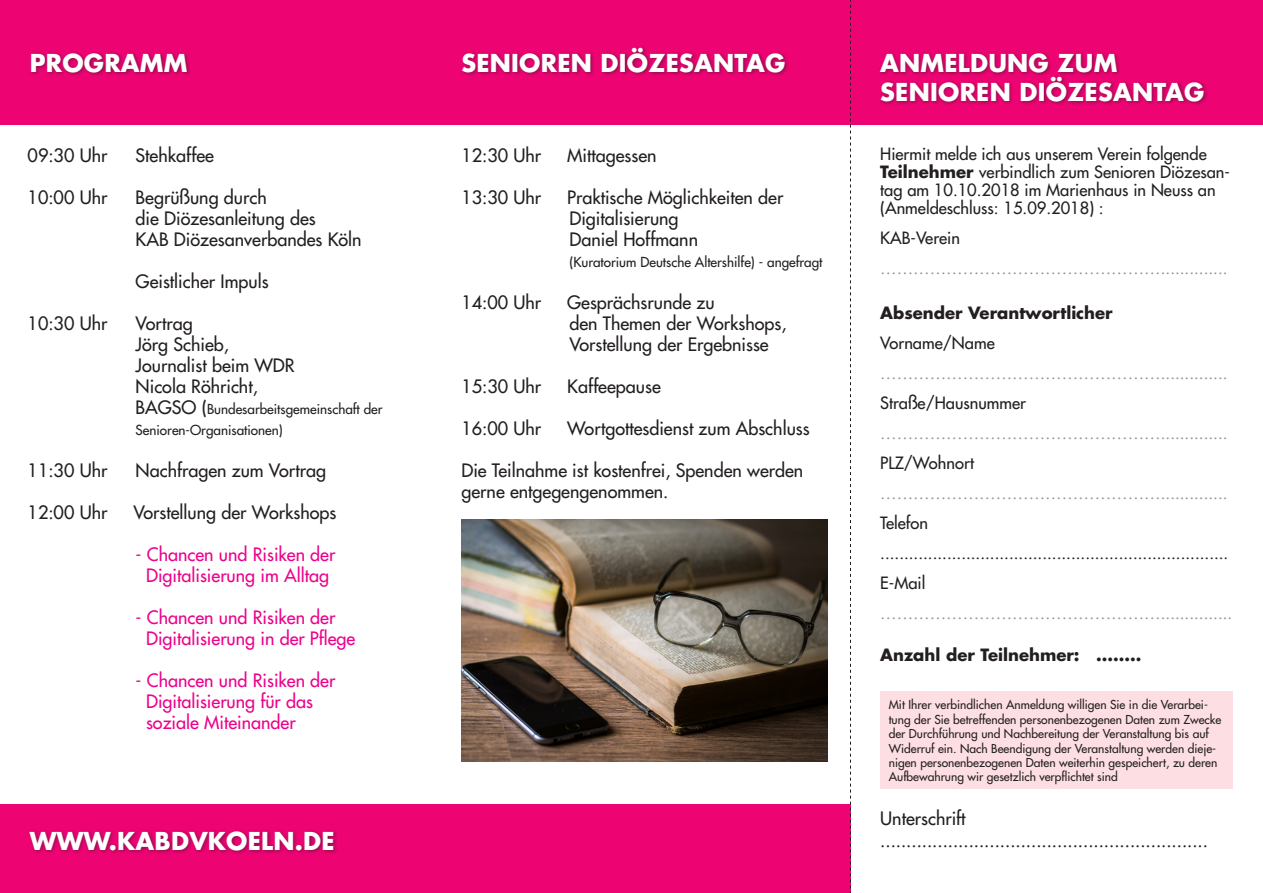
<style>
.page{position:relative;width:1263px;height:893px;background:#fff}
.page>*{position:absolute;margin:0;border:0;box-sizing:border-box;transform-origin:0 0}
.t1{font:700 24px "Futura Std";letter-spacing:.01em;color:#fff}
.t2{font:500 18px/21px "Futura Std";color:#231f20}
.t3{font:500 18px "Futura Std";color:#ed028c}
.t4{font:500 16.5px/18px "Futura Std";color:#231f20}
.t5{font:500 16.5px "Futura Std";color:#939598}
.t6{font:700 16.5px "Futura Std";color:#231f20}
.t7{font:500 13.5px "Futura Std";color:#231f20}
.t8{font:500 12px/14.4px "Futura Std";color:#231f20}
.s1{font-size:18px}
.s2{font-weight:700}
</style>
<div class="page">
<div style="left:0;top:0;width:1263px;height:124px;background:#ed0372"></div>
<div style="left:878px;top:51px;width:331px;height:55px;background:#231f20;opacity:.49"></div>
<div style="left:0;top:804px;width:851px;height:89px;background:#ed0372"></div>
<div style="left:27px;top:829px;width:312px;height:26px;background:#231f20;opacity:.49"></div>
<svg style="left:850px;top:0;width:1px;height:893px"></svg>
<div style="left:29px;top:51px;width:162px;height:26px;background:#231f20;opacity:.49"></div>
<img style="left:461px;top:520px;width:366px;height:241px">
<div style="left:461px;top:46px;width:329px;height:31px;background:#231f20;opacity:.49"></div>
<div style="left:880px;top:691px;width:353px;height:98px;background:#fcdee3"></div>
<p class="t1" style="left:30px;top:47px;width:159px">PROGRAMM</p>
<p class="t2" style="left:28px;top:145px;width:81px">09:30 Uhr</p>
<p class="t2" style="left:136px;top:145px;width:80px">Stehkaffee</p>
<p class="t2" style="left:28px;top:187px;width:81px">10:00 Uhr</p>
<p class="t2" style="left:136px;top:187px;width:133px">Begrüßung durch</p>
<p class="t2" style="left:136px;top:208px;width:182px">die Diözesanleitung des</p>
<p class="t2" style="left:136px;top:229px;width:227px">KAB Diözesanverbandes Köln</p>
<p class="t2" style="left:136px;top:271px;width:134px">Geistlicher Impuls</p>
<p class="t2" style="left:28px;top:313px;width:81px">10:30 Uhr</p>
<p class="t2" style="left:136px;top:313px;width:59px">Vortrag</p>
<p class="t2" style="left:136px;top:334px;width:95px">Jörg Schieb,</p>
<p class="t2" style="left:136px;top:355px;width:160px">Journalist beim WDR</p>
<p class="t2" style="left:136px;top:376px;width:124px">Nicola Röhricht,</p>
<p class="t7" style="left:136px;top:400px;width:248px"><span class="s1">BAGSO (</span>Bundesarbeitsgemeinschaft der</p>
<p class="t7" style="left:136px;top:421px;width:149px">Senioren-Organisationen)</p>
<p class="t2" style="left:28px;top:460px;width:81px">11:30 Uhr</p>
<p class="t2" style="left:136px;top:460px;width:192px">Nachfragen zum Vortrag</p>
<p class="t2" style="left:28px;top:502px;width:81px">12:00 Uhr</p>
<p class="t2" style="left:133px;top:502px;width:204px">Vorstellung der Workshops</p>
<p class="t3" style="left:136px;top:543px;width:201px">- Chancen und Risiken der</p>
<p class="t3" style="left:146px;top:564px;width:184px">Digitalisierung im Alltag</p>
<p class="t3" style="left:136px;top:606px;width:201px">- Chancen und Risiken der</p>
<p class="t3" style="left:146px;top:627px;width:211px">Digitalisierung in der Pflege</p>
<p class="t3" style="left:136px;top:669px;width:201px">- Chancen und Risiken der</p>
<p class="t3" style="left:146px;top:690px;width:169px">Digitalisierung für das</p>
<p class="t3" style="left:146px;top:711px;width:151px">soziale Miteinander</p>
<p class="t1" style="left:30px;top:825px;width:306px">WWW.KABDVKOELN.DE</p>
<p class="t1" style="left:461px;top:47px;width:325px">SENIOREN DIÖZESANTAG</p>
<p class="t2" style="left:461px;top:145px;width:81px">12:30 Uhr</p>
<p class="t2" style="left:567px;top:145px;width:91px">Mittagessen</p>
<p class="t2" style="left:461px;top:187px;width:81px">13:30 Uhr</p>
<p class="t2" style="left:567px;top:187px;width:218px">Praktische Möglichkeiten der</p>
<p class="t2" style="left:569px;top:208px;width:111px">Digitalisierung</p>
<p class="t2" style="left:569px;top:229px;width:130px">Daniel Hoffmann</p>
<p class="t7" style="left:569px;top:253px;width:255px">(Kuratorium Deutsche Altershilfe) - angefragt</p>
<p class="t2" style="left:461px;top:292px;width:81px">14:00 Uhr</p>
<p class="t2" style="left:567px;top:292px;width:149px">Gesprächsrunde zu</p>
<p class="t2" style="left:569px;top:313px;width:219px">den Themen der Workshops,</p>
<p class="t2" style="left:569px;top:334px;width:201px">Vorstellung der Ergebnisse</p>
<p class="t2" style="left:461px;top:376px;width:81px">15:30 Uhr</p>
<p class="t2" style="left:567px;top:376px;width:95px">Kaffeepause</p>
<p class="t2" style="left:461px;top:418px;width:81px">16:00 Uhr</p>
<p class="t2" style="left:567px;top:418px;width:244px">Wortgottesdienst zum Abschluss</p>
<p class="t2" style="left:461px;top:460px;width:343px">Die Teilnahme ist kostenfrei, Spenden werden gerne entgegengenommen.</p>
<p class="t1" style="left:880px;top:47px;width:238px">ANMELDUNG ZUM</p>
<p class="t1" style="left:880px;top:76px;width:325px">SENIOREN DIÖZESANTAG</p>
<p class="t4" style="left:880px;top:145px;width:328px">Hiermit melde ich aus unserem Verein folgende</p>
<p class="t4" style="left:880px;top:163px;width:351px"><span class="s2">Teilnehmer</span> verbindlich zum Senioren Diözesan&shy;tag am 10.10.2018 im Marienhaus in Neuss an (Anmeldeschluss: 15.09.2018) :</p>
<p class="t4" style="left:880px;top:229px;width:81px">KAB-Verein</p>
<p class="t5" style="left:880px;top:258px;width:349px">……………………………………………..............</p>
<p class="t6" style="left:880px;top:302px;width:234px">Absender Verantwortlicher</p>
<p class="t4" style="left:880px;top:334px;width:116px">Vorname/Name</p>
<p class="t5" style="left:880px;top:363px;width:349px">……………………………………………..............</p>
<p class="t4" style="left:880px;top:394px;width:147px">Straße/Hausnummer</p>
<p class="t5" style="left:880px;top:423px;width:349px">……………………………………………..............</p>
<p class="t4" style="left:880px;top:454px;width:95px">PLZ/Wohnort</p>
<p class="t5" style="left:880px;top:483px;width:349px">……………………………………………..............</p>
<p class="t4" style="left:880px;top:514px;width:49px">Telefon</p>
<p class="t4" style="left:880px;top:544px;width:350px">.........................................................................</p>
<p class="t4" style="left:880px;top:574px;width:47px">E-Mail</p>
<p class="t5" style="left:880px;top:603px;width:354px">……………………………………………...............</p>
<p class="t6" style="left:880px;top:644px;width:263px">Anzahl der Teilnehmer: ........</p>
<p class="t8" style="left:889px;top:698px;width:334px">Mit Ihrer verbindlichen Anmeldung willigen Sie in die Verarbei&shy;tung der Sie betreffenden personenbezogenen Daten zum Zwecke der Durchführung und Nachbereitung der Veranstaltung bis auf Widerruf ein. Nach Beendigung der Veranstaltung werden dieje&shy;nigen personenbezogenen Daten weiterhin gespeichert, zu deren Aufbewahrung wir gesetzlich verpflichtet sind</p>
<p class="t2" style="left:880px;top:808px;width:87px">Unterschrift</p>
<p class="t2" style="left:880px;top:830px;width:329px">...............................................................</p>
</div>
